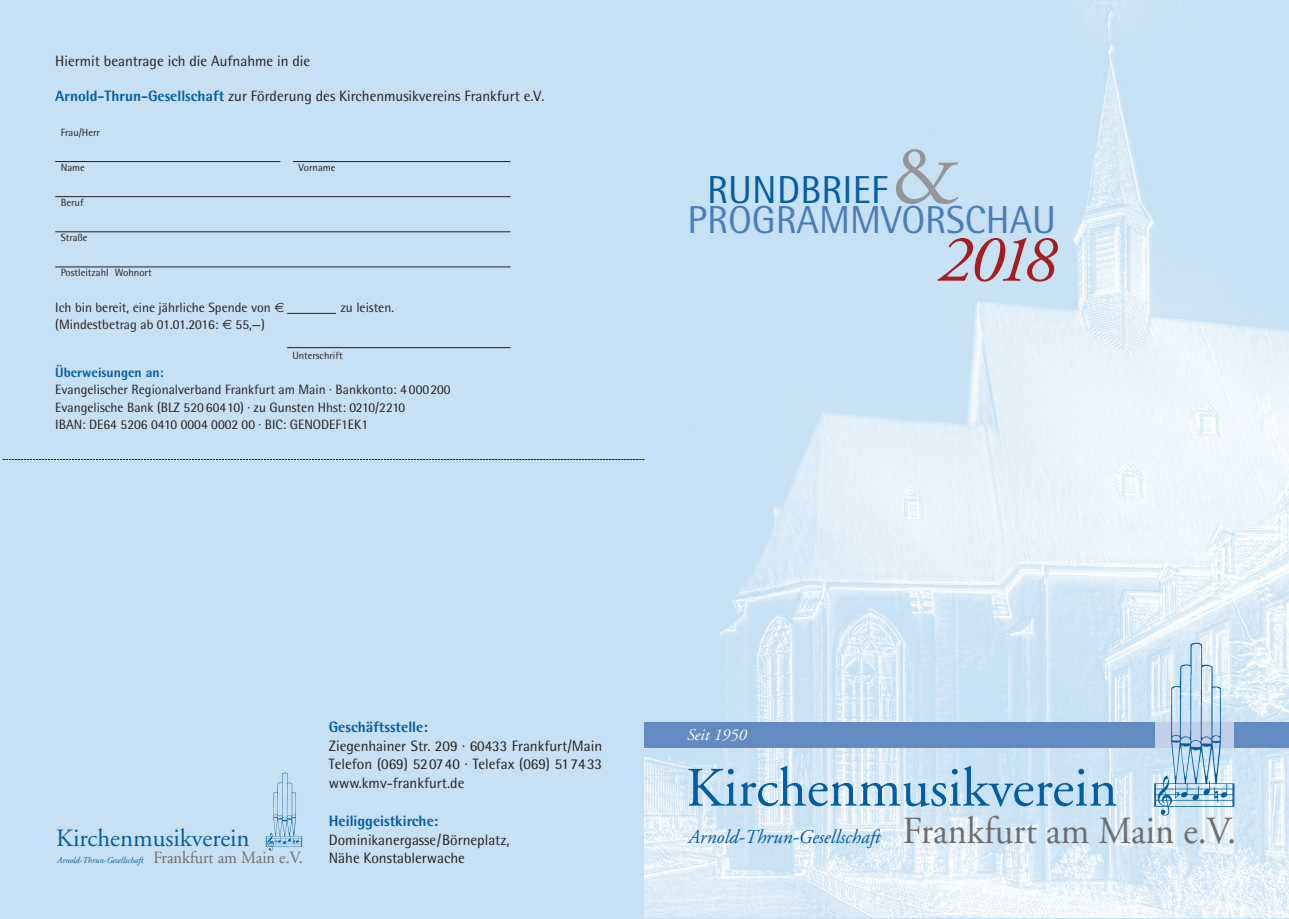
<style>
.page{position:relative;width:1289px;height:919px;background:#fff}
.page>*{position:absolute;margin:0;border:0;box-sizing:border-box;transform-origin:0 0}
.t1{font:italic 66.75px "Adobe Garamond";color:#a61c1f}
.t2{font:55.5px "Adobe Garamond";color:#015da4}
.t3{font:39px "Rotis Semi Sans";color:#497db9}
.t4{font:39px "Rotis Semi Sans";letter-spacing:.005em;color:#015da4}
.t5{font:24.9px "Adobe Garamond";color:#015da4}
.t6{font:italic 19.5px "Adobe Garamond";color:#015da4}
.t7{font:italic 16.5px "Adobe Garamond";color:#fff}
.t8{font:15px/18.8px "Rotis Semi Sans";color:#231f20;text-align:justify}
.t9{font:800 15px "Rotis Semi Sans";color:#015da4}
.t10{font:13.5px/17.5px "Rotis Semi Sans";color:#231f20}
.t11{font:800 13.5px "Rotis Semi Sans";color:#015da4}
.t12{font:10.5px "Rotis Semi Sans";color:#231f20}
.t13{font:italic 8.7px "Adobe Garamond";color:#015da4}
.s1{font-weight:800;color:#015da4}
.s2{font-style:normal;font-size:17.1px;color:#6c6d70}
.s3{font-style:normal;font-size:38.25px;color:#6c6d70}
</style>
<div class="page">
<div style="left:0;top:0;width:1288px;height:918px;background:#c7e0f3"></div>
<img style="left:644px;top:1px;width:644px;height:916px">
<div style="left:644px;top:722px;width:511px;height:26px;background:#638ac1"></div>
<div style="left:1233px;top:722px;width:55px;height:26px;background:#638ac1"></div>
<img style="left:1148px;top:639px;width:94px;height:178px">
<img style="left:265px;top:772px;width:38px;height:79px">
<svg style="left:3px;top:459px;width:641px;height:1px"></svg>
<hr style="left:55px;top:161px;width:225px;height:1px;background:#231f20">
<hr style="left:55px;top:196px;width:455px;height:1px;background:#231f20">
<hr style="left:55px;top:231px;width:455px;height:1px;background:#231f20">
<hr style="left:55px;top:267px;width:455px;height:1px;background:#231f20">
<hr style="left:293px;top:161px;width:217px;height:1px;background:#231f20">
<hr style="left:287px;top:313px;width:49px;height:1px;background:#231f20">
<hr style="left:287px;top:347px;width:223px;height:1px;background:#231f20">
<p class="t8" style="left:55px;top:53px;width:256px">Hiermit beantrage ich die Aufnahme in die</p>
<p class="t8" style="left:55px;top:88px;width:490px"><span class="s1">Arnold-Thrun-Gesellschaft</span> zur Förderung des Kirchenmusikvereins Frankfurt e.V.</p>
<p class="t12" style="left:61px;top:129px;width:41px">Frau/Herr</p>
<p class="t12" style="left:61px;top:164px;width:26px">Name</p>
<p class="t12" style="left:298px;top:164px;width:38px">Vorname</p>
<p class="t12" style="left:61px;top:199px;width:24px">Beruf</p>
<p class="t12" style="left:61px;top:234px;width:28px">Straße</p>
<p class="t12" style="left:61px;top:269px;width:92px">Postleitzahl Wohnort</p>
<p class="t10" style="left:55px;top:299px;width:217px">Ich bin bereit, eine jährliche Spende von</p>
<p class="t10" style="left:340px;top:299px;width:55px">zu leisten.</p>
<p class="t10" style="left:55px;top:317px;width:165px">(Mindestbetrag ab 01.01.2016:</p>
<p class="t10" style="left:236px;top:317px;width:31px">55,—)</p>
<p class="t12" style="left:292px;top:352px;width:52px">Unterschrift</p>
<p class="t11" style="left:55px;top:367px;width:110px">Überweisungen an:</p>
<p class="t10" style="left:55px;top:382px;width:397px">Evangelischer Regionalverband Frankfurt am Main · Bankkonto: 4 000200<br>Evangelische Bank (BLZ 520 60410) · zu Gunsten Hhst: 0210/2210<br>IBAN: DE64 5206 0410 0004 0002 00 · BIC: GENODEF1EK1</p>
<h3 class="t3" style="left:687px;top:206px;width:370px">PROGRAMMV<sup>&amp;</sup>ORSCHAU</h3>
<h3 class="t4" style="left:707px;top:176px;width:182px">RUNDBRIEF</h3>
<h1 class="t1" style="left:938px;top:233px;width:120px">2018</h1>
<h3 class="t5" style="left:56px;top:828px;width:195px">Kirchenmusikverein</h3>
<p class="t13" style="left:57px;top:856px;width:247px">Arnold-Thrun-Gesellschaft <span class="s2">Frankfurt am Main e.V.</span></p>
<p class="t9" style="left:329px;top:721px;width:100px">Geschäftsstelle:</p>
<p class="t8" style="left:329px;top:737px;width:275px">Ziegenhainer Str. 209 · 60433 Frankfurt/Main Telefon (069) 520740 · Telefax (069) 517433 www.kmv-frankfurt.de</p>
<p class="t9" style="left:329px;top:815px;width:111px">Heiliggeistkirche:</p>
<p class="t8" style="left:329px;top:831px;width:182px">Dominikanergasse/Börneplatz,<br>Nähe Konstablerwache</p>
<p class="t7" style="left:687px;top:728px;width:61px">Seit 1950</p>
<h2 class="t2" style="left:686px;top:765px;width:433px">Kirchenmusikverein</h2>
<h3 class="t6" style="left:688px;top:829px;width:549px">Arnold-Thrun-Gesellschaft <span class="s3">Frankfurt am Main e.V.</span></h3>
</div>
